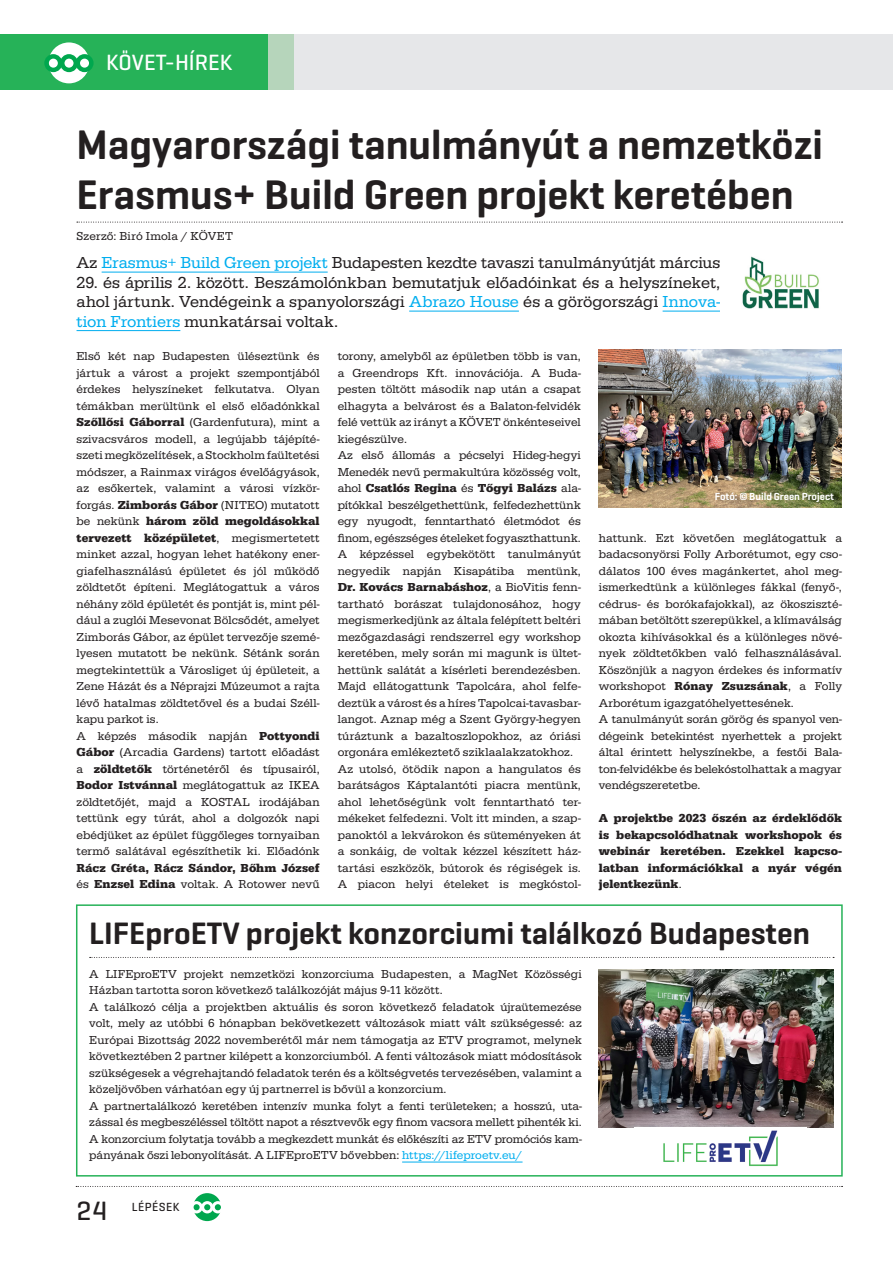
<style>
.page{position:relative;width:893px;height:1263px;background:#fff}
.page>*{position:absolute;margin:0;border:0;box-sizing:border-box;transform-origin:0 0}
.cikk_főcím{font:600 42px/49.5px "Geogrotesque";color:#231f20}
.cikk_főcím-2{font:600 31.5px "Geogrotesque";color:#231f20}
.t1{font:500 27px "Geogrotesque";color:#231f20}
.t2{font:500 22.5px "Geogrotesque";color:#fff}
.lead{font:16.5px/19.5px "Serifa";letter-spacing:-.005em;color:#231f20;text-align:justify}
.kenyer{font:12px/16.5px "Serifa";color:#231f20;text-align:justify}
.kenyer-2{font:700 12px/16.5px "Serifa";letter-spacing:.005em;color:#231f20;text-align:justify}
.szerzo{font:12px "Serifa";letter-spacing:.015em;color:#231f20}
.t3{font:500 12px "Geogrotesque";letter-spacing:.04em;color:#231f20}
.kepala{font:600 10.5px "Geogrotesque";color:#fff}
.s1{color:#00aeef}
.s2{font-weight:700}
.s3{font-weight:400}
</style>
<div class="page">
<div style="left:0;top:34px;width:893px;height:55px;background:#e6e7e9"></div>
<div style="left:0;top:34px;width:293px;height:55px;background:#b6d5bb"></div>
<div style="left:0;top:34px;width:268px;height:55px;background:#26b258"></div>
<div style="left:48px;top:42px;width:41px;height:41px;background:#fff;border-radius:50%"></div>
<svg style="left:44px;top:54px;width:50px;height:18px"></svg>
<svg style="left:76px;top:1186px;width:767px;height:1px"></svg>
<div style="left:193px;top:1193px;width:28px;height:28px;background:#00a74e;border-radius:50%"></div>
<svg style="left:193px;top:1201px;width:28px;height:12px"></svg>
<svg style="left:90px;top:957px;width:744px;height:1px"></svg>
<hr style="left:402px;top:1162px;width:121px;height:1px;background:#00aeef">
<svg style="left:77px;top:222px;width:766px;height:1px"></svg>
<hr style="left:102px;top:272px;width:226px;height:1px;background:#00aeef">
<hr style="left:409px;top:311px;width:110px;height:1px;background:#00aeef">
<hr style="left:663px;top:311px;width:57px;height:1px;background:#00aeef">
<hr style="left:77px;top:330px;width:103px;height:1px;background:#00aeef">
<img style="left:742px;top:256px;width:77px;height:53px">
<img style="left:599px;top:350px;width:243px;height:157px">
<img style="left:599px;top:970px;width:234px;height:157px">
<img style="left:663px;top:1130px;width:115px;height:36px">
<div style="left:76px;top:904px;width:767px;height:272px;border:2px solid #26b258"></div>
<h3 class="t2" style="left:106px;top:48px;width:128px">KÖVET-HÍREK</h3>
<p class="cikk_főcím" style="left:77px;top:120px;width:748px">Magyarországi tanulmányút a nemzetközi<br>Erasmus+ Build Green projekt keretében</p>
<p class="szerzo" style="left:77px;top:230px;width:158px">Szerző: Biró Imola / KÖVET</p>
<p class="lead" style="left:77px;top:253px;width:645px">Az <span class="s1">Erasmus+ Build Green projekt</span> Budapesten kezdte tavaszi tanulmányútját március</p>
<p class="lead" style="left:77px;top:273px;width:645px">29. és április 2. között. Beszámolónkban bemutatjuk előadóinkat és a helyszíneket, ahol jártunk. Vendégeink a spanyolországi <span class="s1">Abrazo House</span> és a görögországi <span class="s1">Innova&shy;tion Frontiers</span> munkatársai voltak.</p>
<p class="kenyer" style="left:77px;top:348px;width:245px">Első két nap Budapesten üléseztünk és jártuk a várost a projekt szempontjából érdekes helyszíneket felkutatva. Olyan témákban merültünk el első előadónkkal <span class="s2">Szőllősi Gáborral</span> (Gardenfutura), mint a szivacsváros modell, a legújabb tájépíté&shy;szeti megközelítések, a Stockholm faültetési módszer, a Rainmax virágos évelőágyások, az esőkertek, valamint a városi vízkör&shy;forgás. <span class="s2">Zimborás Gábor</span> (NITEO) mutatott be nekünk <span class="s2">három zöld megoldásokkal tervezett középületet</span>, megismertetett minket azzal, hogyan lehet hatékony ener&shy;giafelhasználású épületet és jól működő zöldtetőt építeni. Meglátogattuk a város néhány zöld épületét és pontját is, mint pél&shy;dául a zuglói Mesevonat Bölcsődét, amelyet Zimborás Gábor, az épület tervezője szemé&shy;lyesen mutatott be nekünk. Sétánk során megtekintettük a Városliget új épületeit, a Zene Házát és a Néprajzi Múzeumot a rajta lévő hatalmas zöldtetővel és a budai Széll&shy;kapu parkot is.</p>
<p class="kenyer" style="left:77px;top:728px;width:245px">A képzés második napján <span class="s2">Pottyondi Gábor</span> (Arcadia Gardens) tartott előadást a <span class="s2">zöldtetők</span> történetéről és típusairól, <span class="s2">Bodor Istvánnal</span> meglátogattuk az IKEA zöldtetőjét, majd a KOSTAL irodájában tettünk egy túrát, ahol a dolgozók napi ebédjüket az épület függőleges tornyaiban termő salátával egészíthetik ki. Előadónk <span class="s2">Rácz Gréta, Rácz Sándor, Bőhm József </span>és <span class="s2">Enzsel Edina</span> voltak. A Rotower nevű</p>
<p class="kenyer" style="left:338px;top:348px;width:245px">torony, amelyből az épületben több is van, a Greendrops Kft. innovációja. A Buda&shy;pesten töltött második nap után a csapat elhagyta a belvárost és a Balaton-felvidék felé vettük az irányt a KÖVET önkénteseivel kiegészülve.</p>
<p class="kenyer" style="left:338px;top:447px;width:245px">Az első állomás a pécselyi Hideg-hegyi Menedék nevű permakultúra közösség volt, ahol <span class="s2">Csatlós Regina</span> és <span class="s2">Tőgyi Balázs</span> ala&shy;pítókkal beszélgethettünk, felfedezhettünk egy nyugodt, fenntartható életmódot és finom, egészséges ételeket fogyaszthattunk.</p>
<p class="kenyer" style="left:338px;top:546px;width:245px">A képzéssel egybekötött tanulmányút negyedik napján Kisapátiba mentünk, <span class="s2">Dr. Kovács Barnabáshoz</span>, a BioVitis fenn&shy;tartható borászat tulajdonosához, hogy megismerkedjünk az általa felépített beltéri mezőgazdasági rendszerrel egy workshop keretében, mely során mi magunk is ültet&shy;hettünk salátát a kísérleti berendezésben.<br>Majd ellátogattunk Tapolcára, ahol felfe&shy;deztük a várost és a híres Tapolcai-tavasbar&shy;langot. Aznap még a Szent György-hegyen túráztunk a bazaltoszlopokhoz, az óriási orgonára emlékeztető sziklaalakzatokhoz.</p>
<p class="kenyer" style="left:338px;top:761px;width:245px">Az utolsó, ötödik napon a hangulatos és barátságos Káptalantóti piacra mentünk, ahol lehetőségünk volt fenntartható ter&shy;mékeket felfedezni. Volt itt minden, a szap&shy;panoktól a lekvárokon és süteményeken át a sonkáig, de voltak kézzel készített ház&shy;tartási eszközök, bútorok és régiségek is.<br>A piacon helyi ételeket is megkóstol-</p>
<p class="kepala" style="left:715px;top:490px;width:121px">Fotó: © Build Green Project</p>
<p class="kenyer" style="left:599px;top:530px;width:245px">hattunk. Ezt követően meglátogattuk a badacsonyörsi Folly Arborétumot, egy cso&shy;dálatos 100 éves magánkertet, ahol meg&shy;ismerkedtünk a különleges fákkal (fenyő-, cédrus- és borókafajokkal), az ökosziszté&shy;mában betöltött szerepükkel, a klímaválság okozta kihívásokkal és a különleges növé&shy;nyek zöldtetőkben való felhasználásával.<br>Köszönjük a nagyon érdekes és informatív workshopot <span class="s2">Rónay Zsuzsának</span>, a Folly Arborétum igazgatóhelyettesének.</p>
<p class="kenyer" style="left:599px;top:711px;width:245px">A tanulmányút során görög és spanyol ven&shy;dégeink betekintést nyerhettek a projekt által érintett helyszínekbe, a festői Bala&shy;ton-felvidékbe és belekóstolhattak a magyar vendégszeretetbe.</p>
<p class="kenyer-2" style="left:599px;top:810px;width:245px">A projektbe 2023 őszén az érdeklődők is bekapcsolódhatnak workshopok és webinár keretében. Ezekkel kapcso&shy;latban információkkal a nyár végén jelentkezünk<span class="s3">.</span></p>
<p class="cikk_főcím-2" style="left:89px;top:914px;width:722px">LIFEproETV projekt konzorciumi találkozó Budapesten</p>
<p class="kenyer" style="left:89px;top:966px;width:494px">A LIFEproETV projekt nemzetközi konzorciuma Budapesten, a MagNet Közösségi<br>Házban tartotta soron következő találkozóját május 9-11 között.</p>
<p class="kenyer" style="left:89px;top:999px;width:494px">A találkozó célja a projektben aktuális és soron következő feladatok újraütemezése volt, mely az utóbbi 6 hónapban bekövetkezett változások miatt vált szükségessé: az Európai Bizottság 2022 novemberétől már nem támogatja az ETV programot, melynek következtében 2 partner kilépett a konzorciumból. A fenti változások miatt módosítások szükségesek a végrehajtandó feladatok terén és a költségvetés tervezésében, valamint a közeljövőben várhatóan egy új partnerrel is bővül a konzorcium.</p>
<p class="kenyer" style="left:89px;top:1098px;width:494px">A partnertalálkozó keretében intenzív munka folyt a fenti területeken; a hosszú, uta&shy;zással és megbeszéléssel töltött napot a résztvevők egy finom vacsora mellett pihenték ki.<br>A konzorcium folytatja tovább a megkezdett munkát és előkészíti az ETV promóciós kam&shy;pányának őszi lebonyolítását. A LIFEproETV bővebben: <span class="s1">https://lifeproetv.eu/</span></p>
<h3 class="t1" style="left:77px;top:1193px;width:32px">24</h3>
<p class="t3" style="left:132px;top:1199px;width:49px">LÉPÉSEK</p>
</div>
